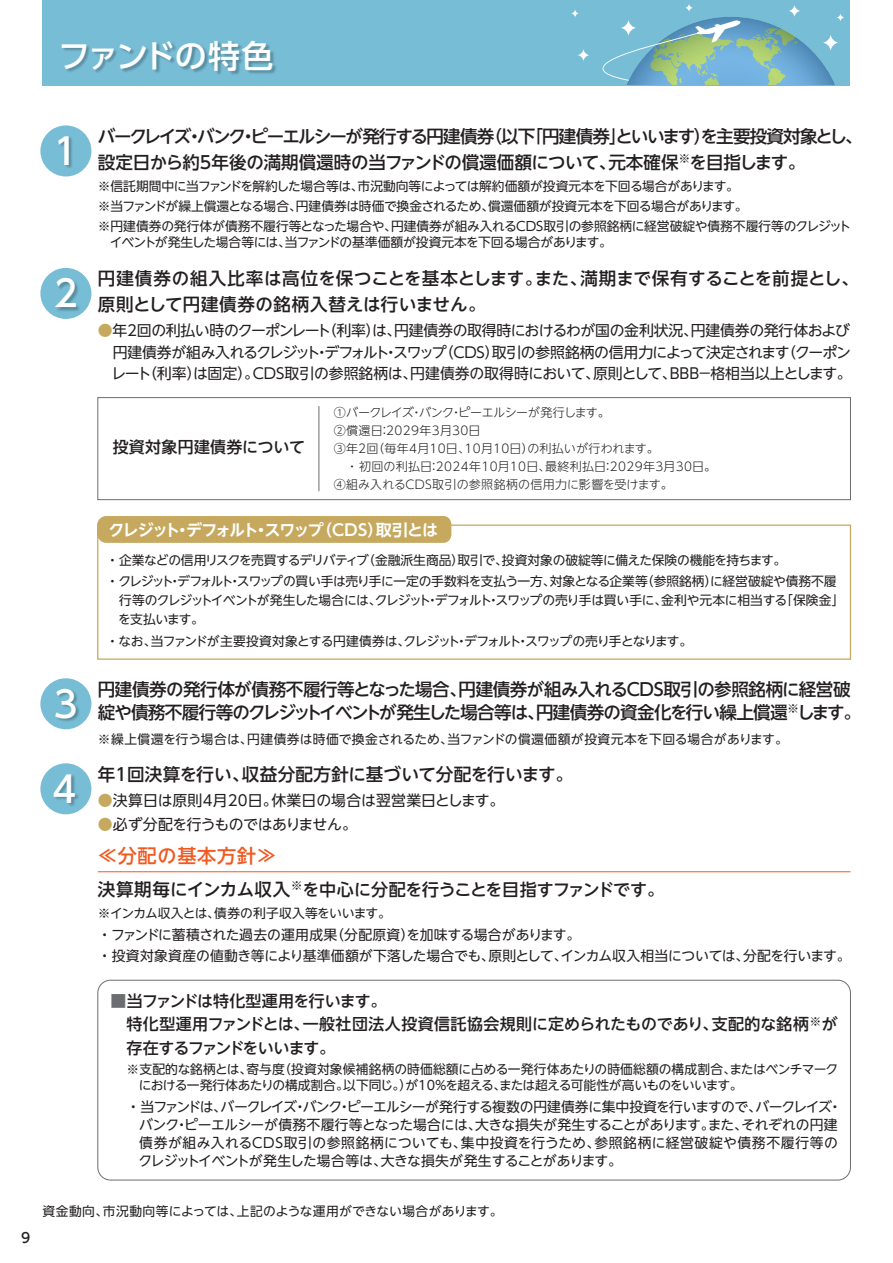
<style>
.page{position:relative;width:893px;height:1263px;background:#fff}
.page>*{position:absolute;margin:0;border:0;box-sizing:border-box;transform-origin:0 0}
.t1{font:500 36.15px "UD Shin Go Pro";color:#fff}
.t2{font:500 31.95px "UD Shin Go Pro";letter-spacing:-.055em;color:#fff}
.t3{font:500 19.2px "UD Shin Go NT Pro";letter-spacing:.04em;color:#f15921}
.t4{font:500 17.55px/23.4px "UD Shin Go NT Pro";letter-spacing:-.035em;color:#231f20}
.t5{font:500 17.55px/25.5px "UD Shin Go NT Pro";letter-spacing:.01em;color:#231f20}
.t6{font:500 17.55px "UD Shin Go NT Pro";letter-spacing:-.005em;color:#231f20}
.t7{font:500 16.95px "UD Shin Go NT Pro";letter-spacing:-.015em;color:#231f20}
.t8{font:500 15.9px/23.4px "UD Shin Go NT Pro";letter-spacing:-.005em;color:#231f20}
.t9{font:700 15.9px "UD Shin Go NT Pro De";letter-spacing:-.085em;color:#fff}
.t10{font:500 15.9px "UD Shin Go NT Pro";letter-spacing:.02em;color:#231f20}
.t11{font:14.85px/21.3px "UD Shin Go NT Pro";letter-spacing:-.01em;color:#231f20;text-align:justify}
.t12{font:14.85px "UD Shin Go NT Pro";letter-spacing:-.04em;color:#231f20}
.t13{font:13.8px/18.1px "UD Shin Go NT Pro";letter-spacing:-.015em;color:#231f20}
.t14{font:500 13.8px "UD Shin Go NT Pro";color:#231f20}
.t15{font:12.75px/20.2px "UD Shin Go NT Pro";letter-spacing:-.02em;color:#231f20}
.t16{font:12.75px/19.2px "UD Shin Go NT Pro";letter-spacing:-.045em;color:#231f20}
.t17{font:12.75px "UD Shin Go NT Pro";letter-spacing:.01em;color:#231f20}
.t18{font:12.75px "UD Shin Go NT Pro";letter-spacing:-.065em;color:#231f20}
.t19{font:12.75px "UD Shin Go NT Pro";letter-spacing:.025em;color:#231f20}
.t20{font:300 12px "UD Shin Go NT Pro";letter-spacing:.015em;color:#231f20}
.t21{font:300 12px "UD Shin Go NT Pro";letter-spacing:-.045em;color:#231f20}
.s1{color:#c6a95e}
.s2{font-size:17.55px}
.s3{color:#6c6d70}
</style>
<div class="page">
<div style="left:43px;top:0;width:807px;height:85px;background:#78bdd6"></div>
<img style="left:58px;top:42px;width:222px;height:44px">
<svg style="left:602px;top:17px;width:233px;height:68px"></svg>
<svg style="left:577px;top:49px;width:13px;height:13px"></svg>
<svg style="left:788px;top:4px;width:13px;height:13px"></svg>
<svg style="left:571px;top:9px;width:8px;height:9px"></svg>
<svg style="left:685px;top:4px;width:8px;height:8px"></svg>
<svg style="left:836px;top:13px;width:9px;height:9px"></svg>
<svg style="left:620px;top:19px;width:17px;height:18px"></svg>
<svg style="left:822px;top:34px;width:17px;height:17px"></svg>
<div style="left:97px;top:524px;width:754px;height:136px;border:1px solid #c6a95e"></div>
<div style="left:97px;top:516px;width:355px;height:27px;background:#c6a95e"></div>
<div style="left:97px;top:980px;width:754px;height:200px;border:1px solid #6c6d70;border-radius:13px"></div>
<hr style="left:98px;top:871px;width:752px;height:1px;background:#f15921">
<div style="left:40px;top:125px;width:51px;height:51px;background:#78bdd6;border-radius:50%"></div>
<img style="left:53px;top:132px;width:32px;height:45px">
<div style="left:40px;top:268px;width:51px;height:51px;background:#78bdd6;border-radius:50%"></div>
<img style="left:53px;top:274px;width:32px;height:45px">
<div style="left:40px;top:678px;width:51px;height:51px;background:#78bdd6;border-radius:50%"></div>
<img style="left:53px;top:684px;width:32px;height:46px">
<div style="left:40px;top:763px;width:51px;height:51px;background:#78bdd6;border-radius:50%"></div>
<img style="left:51px;top:775px;width:32px;height:40px">
<div style="left:97px;top:397px;width:754px;height:103px;border:1px solid #6c6d70"></div>
<hr style="left:318px;top:406px;width:1px;height:85px;background:#6c6d70">
<h2 class="t2" style="left:58px;top:30px;width:216px">ファンドの特色</h2>
<h1 class="t1" style="left:54px;top:122px;width:25px">1</h1>
<h1 class="t1" style="left:54px;top:264px;width:25px">2</h1>
<h1 class="t1" style="left:54px;top:674px;width:25px">3</h1>
<h1 class="t1" style="left:52px;top:760px;width:25px">4</h1>
<h3 class="t4" style="left:98px;top:123px;width:767px;line-height:25.5px">バークレイズ・バンク・ピーエルシーが発行する円建債券（以下「円建債券」といいます）を主要投資対象とし、設定日から約5年後の満期償還時の当ファンドの償還価額について、元本確保<sup>※</sup>を目指します。</h3>
<p class="t15" style="left:98px;top:175px;width:755px">※信託期間中に当ファンドを解約した場合等は、市況動向等によっては解約価額が投資元本を下回る場合があります。<br>※当ファンドが繰上償還となる場合、円建債券は時価で換金されるため、償還価額が投資元本を下回る場合があります。<br>※円建債券の発行体が債務不履行等となった場合や、円建債券が組み入れるCDS取引の参照銘柄に経営破綻や債務不履行等のクレジット</p>
<p class="t16" style="left:110px;top:232px;width:503px">イベントが発生した場合等には、当ファンドの基準価額が投資元本を下回る場合があります。</p>
<h3 class="t5" style="left:98px;top:266px;width:763px">円建債券の組入比率は高位を保つことを基本とします。また、満期まで保有することを前提とし、原則として円建債券の銘柄入替えは行いません。</h3>
<p class="t11" style="left:111px;top:320px;width:742px;text-indent:-13px"><span class="s1">●</span>年2回の利払い時のクーポンレート（利率）は、円建債券の取得時におけるわが国の金利状況、円建債券の発行体および円建債券が組み入れるクレジット・デフォルト・スワップ（CDS）取引の参照銘柄の信用力によって決定されます（クーポンレート（利率）は固定）。CDS取引の参照銘柄は、円建債券の取得時において、原則として、BBB－格相当以上とします。</p>
<p class="t10" style="left:113px;top:434px;width:194px">投資対象円建債券について</p>
<p class="t21" style="left:334px;top:402px;width:277px">①バークレイズ・バンク・ピーエルシーが発行します。</p>
<p class="t20" style="left:334px;top:420px;width:148px">②償還日：2029年3月30日</p>
<p class="t20" style="left:334px;top:438px;width:326px">③年２回（毎年4月10日、10月10日）の利払いが行われます。</p>
<p class="t20" style="left:346px;top:457px;width:372px">・初回の利払日：2024年10月10日、最終利払日：2029年3月30日。</p>
<p class="t20" style="left:334px;top:475px;width:341px">④組み入れるCDS取引の参照銘柄の信用力に影響を受けます。</p>
<p class="t9" style="left:108px;top:517px;width:331px">クレジット・デフォルト・スワップ（CDS）取引とは</p>
<p class="t15" style="left:106px;top:549px;width:732px;line-height:21.3px">・企業などの信用リスクを売買するデリバティブ（金融派生商品）取引で、投資対象の破綻等に備えた保険の機能を持ちます。<br>・クレジット・デフォルト・スワップの買い手は売り手に一定の手数料を支払う一方、対象となる企業等（参照銘柄）に経営破綻や債務不履</p>
<p class="t16" style="left:118px;top:590px;width:728px">行等のクレジットイベントが発生した場合には、クレジット・デフォルト・スワップの売り手は買い手に、金利や元本に相当する「保険金」を支払います。</p>
<p class="t18" style="left:106px;top:630px;width:587px">・なお、当ファンドが主要投資対象とする円建債券は、クレジット・デフォルト・スワップの売り手となります。</p>
<h3 class="t4" style="left:98px;top:677px;width:765px">円建債券の発行体が債務不履行等となった場合、円建債券が組み入れるCDS取引の参照銘柄に経営破綻や債務不履行等のクレジットイベントが発生した場合等は、円建債券の資金化を行い繰上償還<sup>※</sup>します。</h3>
<p class="t17" style="left:98px;top:728px;width:691px">※繰上償還を行う場合は、円建債券は時価で換金されるため、当ファンドの償還価額が投資元本を下回る場合があります。</p>
<h3 class="t6" style="left:98px;top:760px;width:477px">年１回決算を行い、収益分配方針に基づいて分配を行います。</h3>
<p class="t11" style="left:98px;top:789px;width:408px"><span class="s1">●</span>決算日は原則4月20日。休業日の場合は翌営業日とします。</p>
<p class="t12" style="left:98px;top:812px;width:261px"><span class="s1">●</span>必ず分配を行うものではありません。</p>
<h3 class="t3" style="left:98px;top:840px;width:180px">≪分配の基本方針≫</h3>
<h3 class="t7" style="left:98px;top:875px;width:568px"><span class="s2">決算期毎にインカム収入</span><sup>※</sup>を中心に分配を行うことを目指すファンドです。</h3>
<p class="t15" style="left:98px;top:903px;width:295px">※インカム収入とは、債券の利子収入等をいいます。</p>
<p class="t13" style="left:98px;top:924px;width:754px;line-height:20.2px">・ファンドに蓄積された過去の運用成果（分配原資）を加味する場合があります。<br>・投資対象資産の値動き等により基準価額が下落した場合でも、原則として、インカム収入相当については、分配を行います。</p>
<p class="t8" style="left:126px;top:989px;width:713px;text-indent:-16px"><span class="s3">■</span>当ファンドは特化型運用を行います。<br>特化型運用ファンドとは、一般社団法人投資信託協会規則に定められたものであり、支配的な銘柄<sup>※</sup>が存在するファンドをいいます。</p>
<p class="t15" style="left:139px;top:1061px;width:701px;line-height:15.9px;text-indent:-12px">※支配的な銘柄とは、寄与度（投資対象候補銘柄の時価総額に占める一発行体あたりの時価総額の構成割合、またはベンチマークにおける一発行体あたりの構成割合。以下同じ。）が10％を超える、または超える可能性が高いものをいいます。</p>
<p class="t13" style="left:138px;top:1097px;width:705px;text-indent:-12px">・当ファンドは、バークレイズ・バンク・ピーエルシーが発行する複数の円建債券に集中投資を行いますので、バークレイズ・バンク・ピーエルシーが債務不履行等となった場合には、大きな損失が発生することがあります。また、それぞれの円建債券が組み入れるCDS取引の参照銘柄についても、集中投資を行うため、参照銘柄に経営破綻や債務不履行等のクレジットイベントが発生した場合等は、大きな損失が発生することがあります。</p>
<p class="t14" style="left:21px;top:1226px;width:11px">9</p>
<p class="t19" style="left:43px;top:1201px;width:462px">資金動向、市況動向等によっては、上記のような運用ができない場合があります。</p>
</div>
